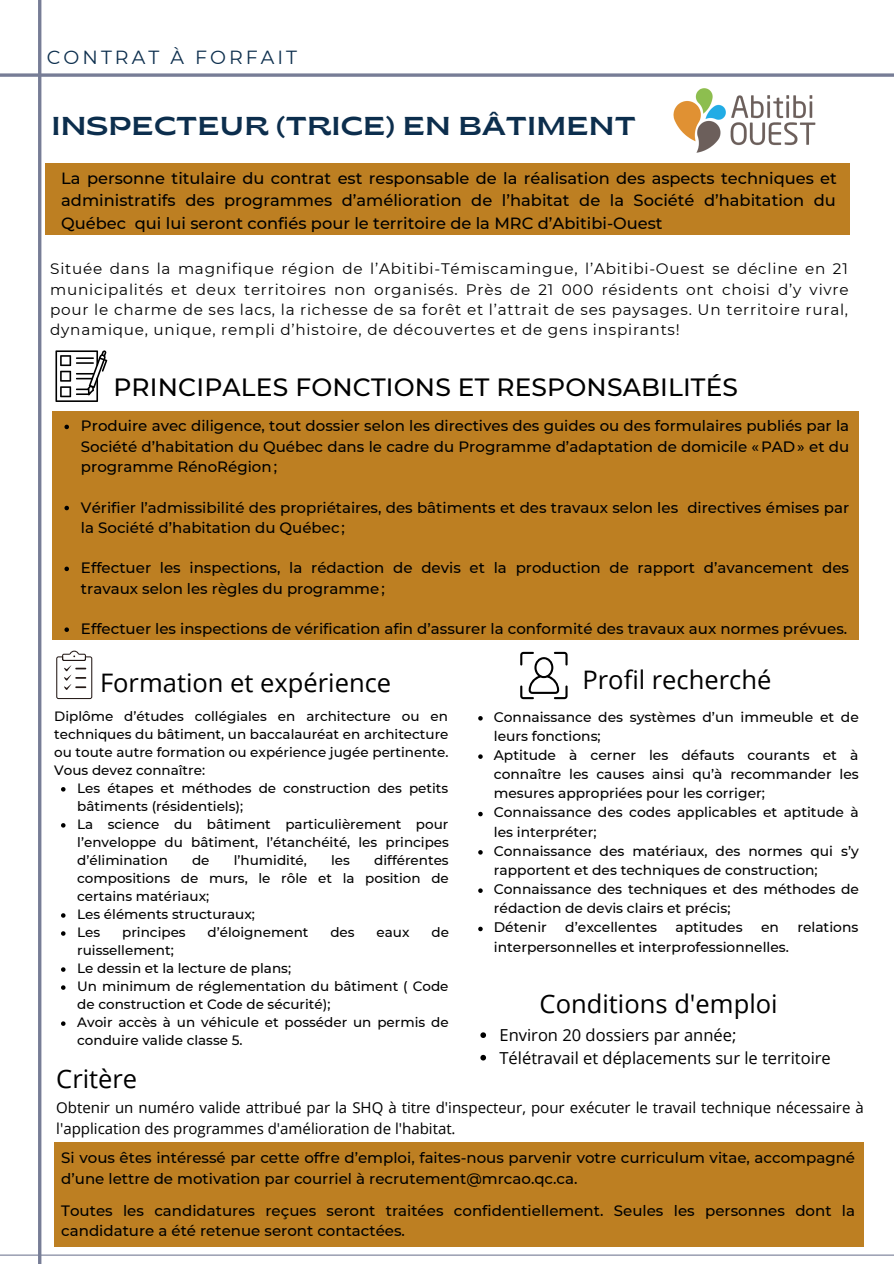
<style>
.page{position:relative;width:894px;height:1264px;background:#fff}
.page>*{position:absolute;margin:0;border:0;box-sizing:border-box;transform-origin:0 0}
.t1{font:semi-expanded 25.8px "Brice";letter-spacing:.005em;color:#0c2e4d}
.t2{font:25.5px "Open Sans";color:#000}
.t3{font:500 24.9px "Montserrat";letter-spacing:.005em;color:#000}
.t4{font:18.9px "Montserrat";letter-spacing:.16em;color:#0c2e4d}
.t5{font:16.5px/22.5px "Open Sans";color:#000}
.t6{font:500 16.2px/22.5px "Montserrat";color:#000;text-align:justify}
.t7{font:15.15px/20.2px "Montserrat";letter-spacing:.05em;color:#000;text-align:justify}
.t8{font:500 15px/20.2px "Montserrat";color:#000}
.t9{font:15px/20.2px "Open Sans";color:#000}
.t10{font:500 13.8px/19.2px "Montserrat";color:#000}
.t11{font:500 13.5px/18px "Montserrat";color:#000}
</style>
<div class="page">
<div style="left:53px;top:411px;width:805px;height:228px;background:#bd7f22"></div>
<hr style="left:0;top:1254px;width:893px;height:1px;background:#777d96">
<hr style="left:38px;top:0;width:3px;height:1263px;background:#777d96">
<svg style="left:0;top:73px;width:893px;height:4px;background:#8b90a5"></svg>
<img style="left:673px;top:88px;width:143px;height:65px">
<div style="left:54px;top:1142px;width:808px;height:104px;background:#bd7f22"></div>
<div style="left:45px;top:163px;width:804px;height:71px;background:#bd7f22"></div>
<svg style="left:56px;top:650px;width:36px;height:49px"></svg>
<svg style="left:520px;top:652px;width:47px;height:47px"></svg>
<svg style="left:55px;top:350px;width:52px;height:52px"></svg>
<svg style="left:61px;top:787px;width:4px;height:4px"></svg>
<svg style="left:61px;top:823px;width:4px;height:4px"></svg>
<svg style="left:61px;top:913px;width:4px;height:4px"></svg>
<svg style="left:61px;top:931px;width:4px;height:4px"></svg>
<svg style="left:61px;top:967px;width:4px;height:4px"></svg>
<svg style="left:61px;top:985px;width:4px;height:4px"></svg>
<svg style="left:61px;top:1021px;width:4px;height:4px"></svg>
<svg style="left:478px;top:716px;width:4px;height:4px"></svg>
<svg style="left:478px;top:754px;width:4px;height:4px"></svg>
<svg style="left:478px;top:811px;width:4px;height:5px"></svg>
<svg style="left:478px;top:850px;width:4px;height:4px"></svg>
<svg style="left:478px;top:888px;width:4px;height:4px"></svg>
<svg style="left:478px;top:926px;width:4px;height:5px"></svg>
<svg style="left:64px;top:424px;width:5px;height:5px"></svg>
<svg style="left:64px;top:506px;width:5px;height:4px"></svg>
<svg style="left:64px;top:566px;width:5px;height:5px"></svg>
<svg style="left:64px;top:627px;width:5px;height:5px"></svg>
<svg style="left:480px;top:1032px;width:6px;height:5px"></svg>
<svg style="left:480px;top:1054px;width:6px;height:6px"></svg>
<p class="t4" style="left:47px;top:46px;width:252px">CONTRAT À FORFAIT</p>
<h1 class="t1" style="left:51px;top:116px;width:586px">INSPECTEUR (TRICE) EN BÂTIMENT</h1>
<p class="t6" style="left:61px;top:167px;width:777px">La personne titulaire du contrat est responsable de la réalisation des aspects techniques et administratifs des programmes d’amélioration de l’habitat de la Société d’habitation du Québec qui lui seront confiés pour le territoire de la MRC d’Abitibi-Ouest</p>
<p class="t7" style="left:50px;top:259px;width:799px">Située dans la magnifique région de l’Abitibi-Témiscamingue, l’Abitibi-Ouest se décline en 21 municipalités et deux territoires non organisés. Près de 21 000 résidents ont choisi d’y vivre pour le charme de ses lacs, la richesse de sa forêt et l’attrait de ses paysages. Un territoire rural, dynamique, unique, rempli d’histoire, de découvertes et de gens inspirants!</p>
<h3 class="t3" style="left:113px;top:371px;width:626px">PRINCIPALES FONCTIONS ET RESPONSABILITÉS</h3>
<p class="t8" style="left:81px;top:416px;width:769px;text-align:justify">Produire avec diligence, tout dossier selon les directives des guides ou des formulaires publiés par la Société d’habitation du Québec dans le cadre du Programme d’adaptation de domicile «PAD» et du programme RénoRégion;</p>
<p class="t8" style="left:81px;top:497px;width:769px">Vérifier l’admissibilité des propriétaires, des bâtiments et des travaux selon les directives émises par la Société d’habitation du Québec;</p>
<p class="t8" style="left:81px;top:558px;width:769px">Effectuer les inspections, la rédaction de devis et la production de rapport d’avancement des travaux selon les règles du programme;</p>
<p class="t8" style="left:81px;top:618px;width:767px">Effectuer les inspections de vérification afin d’assurer la conformité des travaux aux normes prévues.</p>
<h2 class="t2" style="left:100px;top:664px;width:292px">Formation et expérience</h2>
<h2 class="t2" style="left:582px;top:661px;width:190px">Profil recherché</h2>
<p class="t11" style="left:54px;top:706px;width:395px;text-align:justify">Diplôme d’études collégiales en architecture ou en techniques du bâtiment, un baccalauréat en architecture ou toute autre formation ou expérience jugée pertinente.<br>Vous devez connaître:</p>
<p class="t10" style="left:493px;top:707px;width:366px">Connaissance des systèmes d’un immeuble et de leurs fonctions;<br>Aptitude à cerner les défauts courants et à connaître les causes ainsi qu’à recommander les mesures appropriées pour les corriger; Connaissance des codes applicables et aptitude à les interpréter;<br>Connaissance des matériaux, des normes qui s’y rapportent et des techniques de construction; Connaissance des techniques et des méthodes de rédaction de devis clairs et précis;<br>Détenir</p>
<p class="t11" style="left:77px;top:778px;width:373px">Les étapes et méthodes de construction des petits bâtiments (résidentiels);<br>La science du bâtiment particulièrement pour l’enveloppe du bâtiment, l’étanchéité, les principes d’élimination</p>
<p class="t11" style="left:77px;top:851px;width:373px;text-indent:297px">différentes compositions de murs, le rôle et la position de certains matériaux;<br>Les éléments structuraux;<br>Les</p>
<p class="t11" style="left:192px;top:851px;width:19px">de</p>
<p class="t11" style="left:234px;top:851px;width:75px">l’humidité,</p>
<p class="t11" style="left:331px;top:851px;width:20px">les</p>
<p class="t10" style="left:565px;top:917px;width:93px">d’excellentes</p>
<p class="t10" style="left:675px;top:917px;width:69px">aptitudes</p>
<p class="t10" style="left:760px;top:917px;width:19px">en</p>
<p class="t10" style="left:797px;top:917px;width:62px">relations</p>
<p class="t10" style="left:493px;top:936px;width:296px">interpersonnelles et interprofessionnelles.</p>
<p class="t11" style="left:122px;top:923px;width:65px">principes</p>
<p class="t11" style="left:207px;top:923px;width:102px">d’éloignement</p>
<p class="t11" style="left:330px;top:923px;width:26px">des</p>
<p class="t11" style="left:376px;top:923px;width:34px">eaux</p>
<p class="t11" style="left:431px;top:923px;width:19px">de</p>
<p class="t11" style="left:77px;top:941px;width:373px">ruissellement;<br>Le dessin et la lecture de plans;<br>Un minimum de réglementation du bâtiment ( Code de construction et Code de sécurité);<br>Avoir accès à un véhicule et posséder un permis de conduire valide classe 5.</p>
<h2 class="t2" style="left:539px;top:985px;width:239px">Conditions d'emploi</h2>
<p class="t5" style="left:499px;top:1023px;width:333px">Environ 20 dossiers par année;<br>Télétravail et déplacements sur le territoire</p>
<h2 class="t2" style="left:56px;top:1060px;width:83px">Critère</h2>
<p class="t9" style="left:56px;top:1097px;width:808px">Obtenir un numéro valide attribué par la SHQ à titre d'inspecteur, pour exécuter le travail technique nécessaire à l'application des programmes d'amélioration de l'habitat.</p>
<p class="t8" style="left:61px;top:1147px;width:795px">Si vous êtes intéressé par cette offre d’emploi, faites-nous parvenir votre curriculum vitae, accompagné d’une lettre de motivation par courriel à recrutement@mrcao.qc.ca.</p>
<p class="t8" style="left:61px;top:1200px;width:795px">Toutes les candidatures reçues seront traitées confidentiellement. Seules les personnes dont la candidature a été retenue seront contactées.</p>
</div>
